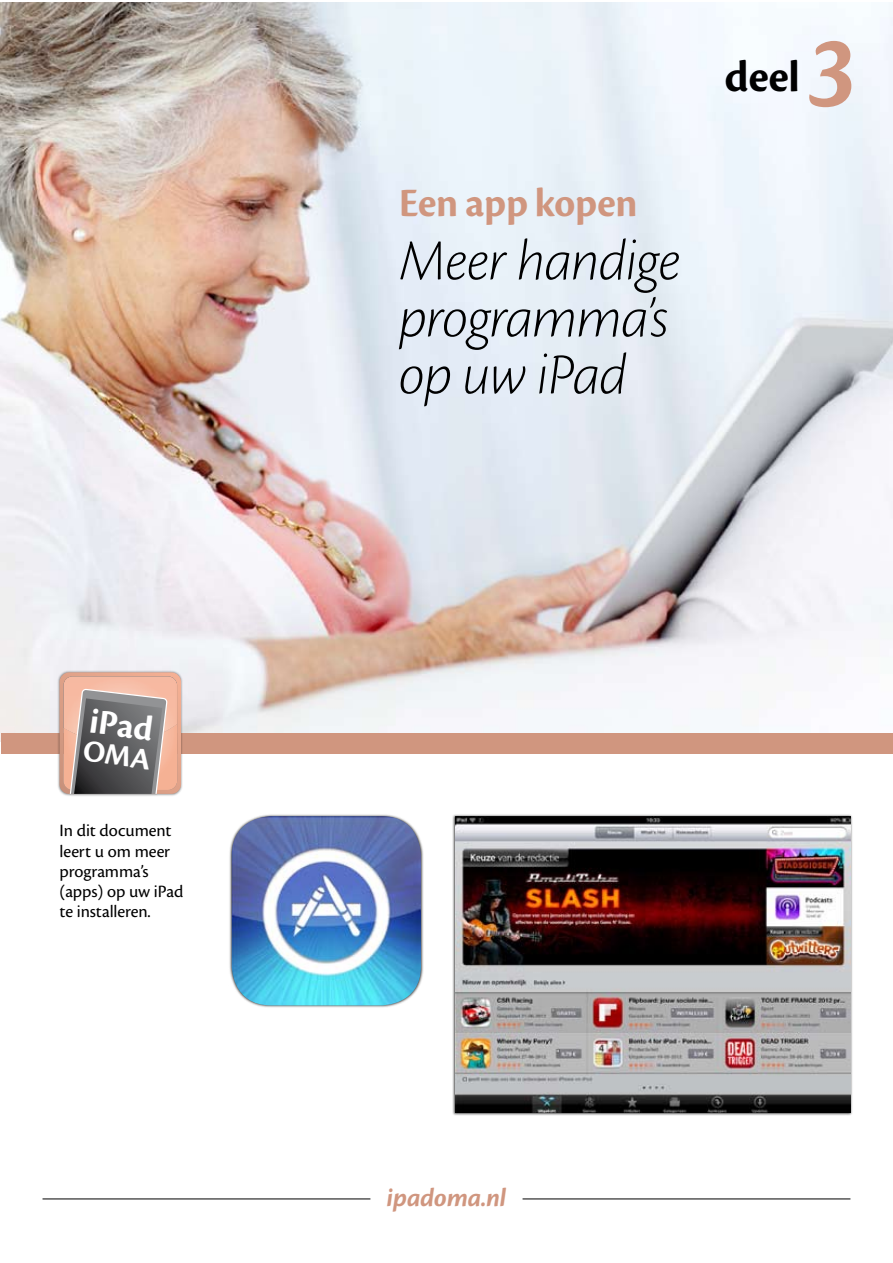
<style>
.page{position:relative;width:893px;height:1263px;background:#fff}
.page>*{position:absolute;margin:0;border:0;box-sizing:border-box;transform-origin:0 0}
.t1{font:104.85px "Cronos Pro Bold Subh It";color:#d0967f}
.t2{font:60px/57px "Cronos Pro Lt Disp It";letter-spacing:-.005em;color:#000}
.t3{font:45.9px "Cronos Pro Bold Disp";color:#000}
.t4{font:42px "Cronos Pro Bold Disp";letter-spacing:-.005em;color:#d0967f}
.t5{font:36.6px "Cronos Pro Bold Disp";color:#fff}
.t6{font:27px "Cronos Pro Bold Disp It";letter-spacing:-.005em;color:#d0967f}
.t7{font:18px/20.2px "Cronos Pro";letter-spacing:-.005em;color:#000}
</style>
<div class="page">
<img style="left:0;top:2px;width:893px;height:740px">
<div style="left:1px;top:733px;width:891px;height:20px;background:#d0967f"></div>
<hr style="left:43px;top:1199px;width:327px;height:1px;background:#000">
<hr style="left:523px;top:1199px;width:327px;height:1px;background:#000">
<div style="left:56px;top:669px;width:128px;height:128px;background:#000;opacity:.5"></div>
<div style="left:229px;top:813px;width:195px;height:195px;background:#000;opacity:.75"></div>
<img style="left:232px;top:816px;width:189px;height:189px;border-radius:39px">
<div style="left:452px;top:813px;width:402px;height:303px;background:#000;opacity:.75"></div>
<img style="left:455px;top:816px;width:395px;height:296px">
<svg style="left:60px;top:672px;width:121px;height:122px;background:#9e867d"></svg>
<h3 class="t5" style="left:93px;top:700px;width:65px;rotate:8deg">iPad</h3>
<p class="t7" style="left:60px;top:821px;width:126px">In dit document leert u om meer programma’s (apps) op uw iPad te installeren.</p>
<h3 class="t4" style="left:399px;top:178px;width:240px">Een app kopen</h3>
<h2 class="t2" style="left:399px;top:232px;width:283px">Meer handige programma’s op uw iPad</h2>
<h3 class="t3" style="left:725px;top:50px;width:76px">deel</h3>
<h1 class="t1" style="left:807px;top:11px;width:52px">3</h1>
<h3 class="t6" style="left:387px;top:1182px;width:121px">ipadoma.nl</h3>
</div>
